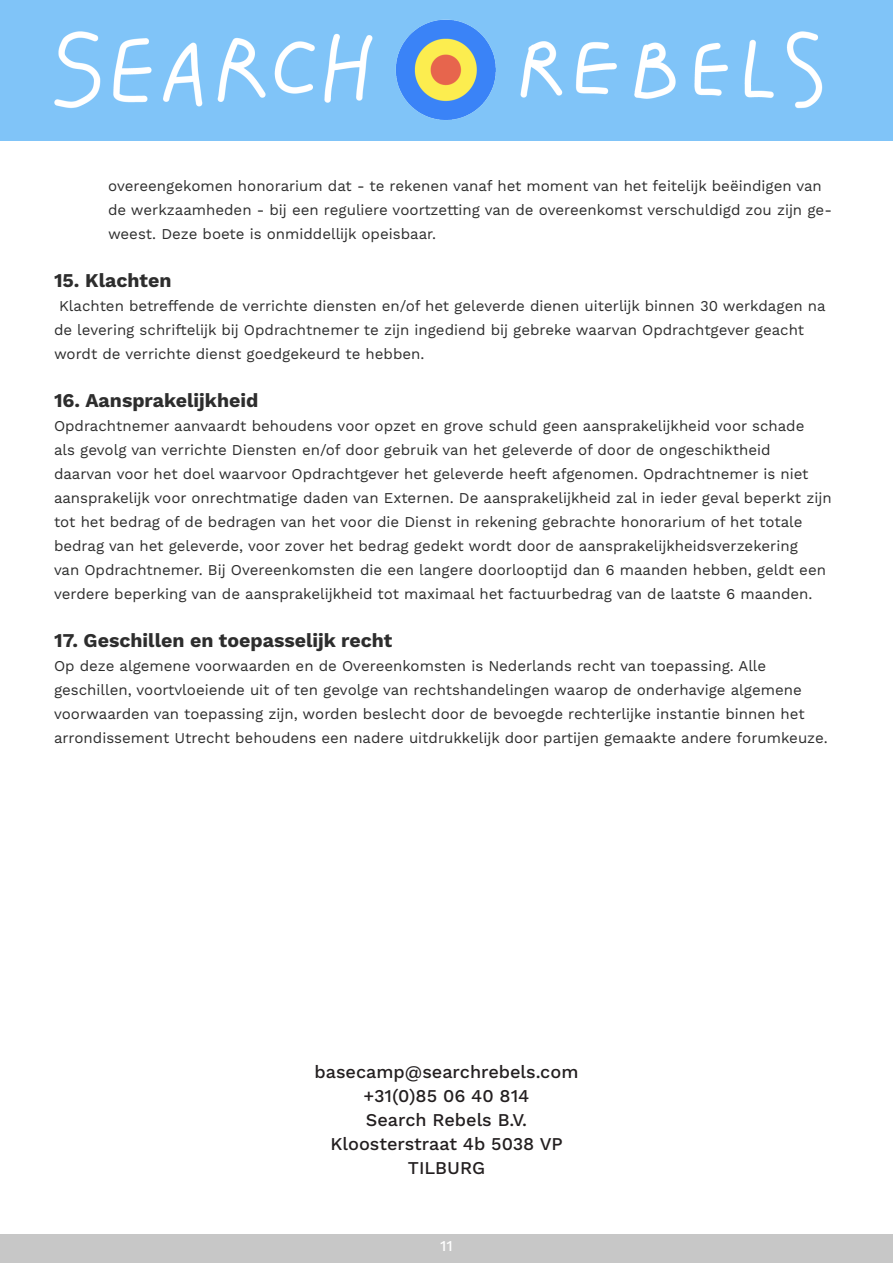
<style>
.page{position:relative;width:893px;height:1263px;background:#fff}
.page>*{position:absolute;margin:0;border:0;box-sizing:border-box;transform-origin:0 0}
.t1{font:700 19.5px "Work Sans";color:#2d2d2d}
.t2{font:500 18px "Work Sans";color:#231f20}
.laag_1{font:15px/24px "Work Sans";color:#2d2d2d}
.t3{font:500 15px "Work Sans";color:#fff}
</style>
<div class="page">
<div style="left:0;top:0;width:893px;height:140px;background:#80c4f8"></div>
<div style="left:0;top:1234px;width:893px;height:29px;background:#c7c7c7"></div>
<img style="left:54px;top:19px;width:769px;height:101px">
<p class="laag_1" style="left:108px;top:175px;width:725px">overeengekomen honorarium dat - te rekenen vanaf het moment van het feitelijk beëindigen van de werkzaamheden - bij een reguliere voortzetting van de overeenkomst verschuldigd zou zijn ge&shy;weest. Deze boete is onmiddellijk opeisbaar.</p>
<p class="t1" style="left:54px;top:269px;width:119px">15. Klachten</p>
<p class="laag_1" style="left:54px;top:295px;width:773px;text-indent:5px">Klachten betreffende de verrichte diensten en/of het geleverde dienen uiterlijk binnen 30 werkdagen na de levering schriftelijk bij Opdrachtnemer te zijn ingediend bij gebreke waarvan Opdrachtgever geacht wordt de verrichte dienst goedgekeurd te hebben.</p>
<p class="t1" style="left:54px;top:389px;width:206px">16. Aansprakelijkheid</p>
<p class="laag_1" style="left:54px;top:415px;width:779px">Opdrachtnemer aanvaardt behoudens voor opzet en grove schuld geen aansprakelijkheid voor schade<br>als gevolg van verrichte Diensten en/of door gebruik van het geleverde of door de ongeschiktheid daarvan voor het doel waarvoor Opdrachtgever het geleverde heeft afgenomen. Opdrachtnemer is niet aansprakelijk voor onrechtmatige daden van Externen. De aansprakelijkheid zal in ieder geval beperkt zijn tot het bedrag of de bedragen van het voor die Dienst in rekening gebrachte honorarium of het totale bedrag van het geleverde, voor zover het bedrag gedekt wordt door de aansprakelijkheidsverzekering<br>van Opdrachtnemer. Bij Overeenkomsten die een langere doorlooptijd dan 6 maanden hebben, geldt een verdere beperking van de aansprakelijkheid tot maximaal het factuurbedrag van de laatste 6 maanden.</p>
<p class="t1" style="left:54px;top:629px;width:340px">17. Geschillen en toepasselijk recht</p>
<p class="laag_1" style="left:54px;top:655px;width:775px">Op deze algemene voorwaarden en de Overeenkomsten is Nederlands recht van toepassing. Alle geschillen, voortvloeiende uit of ten gevolge van rechtshandelingen waarop de onderhavige algemene voorwaarden van toepassing zijn, worden beslecht door de bevoegde rechterlijke instantie binnen het arrondissement Utrecht behoudens een nadere uitdrukkelijk door partijen gemaakte andere forumkeuze.</p>
<p class="t2" style="left:314px;top:1061px;width:266px">basecamp@searchrebels.com</p>
<p class="t2" style="left:363px;top:1085px;width:168px">+31(0)85 06 40 814</p>
<p class="t2" style="left:366px;top:1109px;width:163px">Search Rebels B.V.</p>
<p class="t2" style="left:330px;top:1133px;width:234px">Kloosterstraat 4b 5038 VP</p>
<p class="t2" style="left:408px;top:1157px;width:79px">TILBURG</p>
<p class="t3" style="left:440px;top:1237px;width:14px">11</p>
</div>
